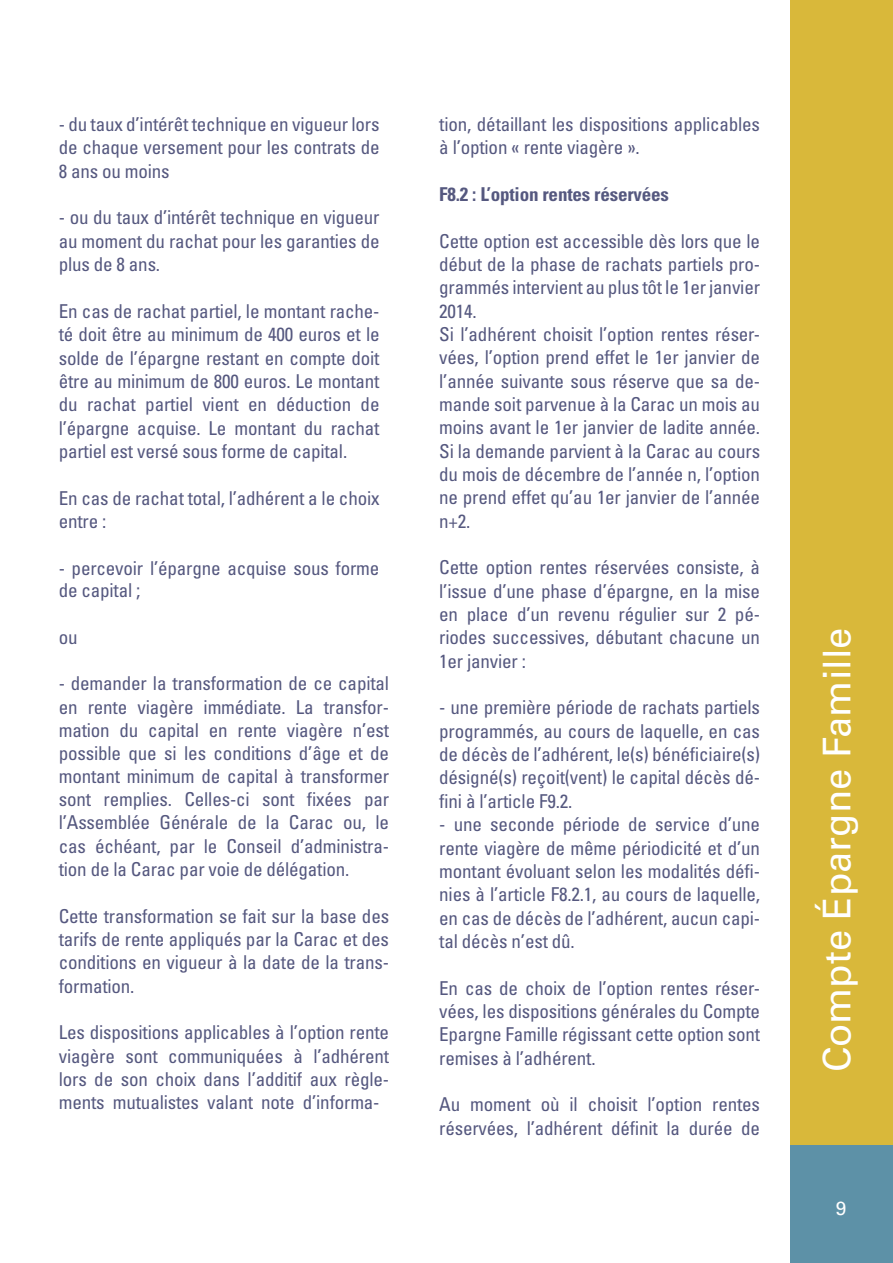
<style>
.page{position:relative;width:893px;height:1263px;background:#fff}
.page>*{position:absolute;margin:0;border:0;box-sizing:border-box;transform-origin:0 0}
.t1{font:38.25px "Univers LT Std";color:#fff}
.t2{font:condensed 19.05px/23.4px "Univers LT Std";letter-spacing:-.01em;color:#55587f;text-align:justify}
.t3{font:700 condensed 19.05px "Univers LT Std";letter-spacing:-.01em;color:#55587f}
.t4{font:19.05px "Univers LT Std";color:#fff}
</style>
<div class="page">
<div style="left:791px;top:1144px;width:102px;height:119px;background:#5d91a7"></div>
<div style="left:791px;top:0;width:102px;height:1144px;background:#d9b83a"></div>
<p class="t2" style="left:59px;top:112px;width:322px">- du taux d’intérêt technique en vigueur lors de chaque versement pour les contrats de 8 ans ou moins</p>
<p class="t2" style="left:59px;top:206px;width:322px">- ou du taux d’intérêt technique en vigueur au moment du rachat pour les garanties de plus de 8 ans.</p>
<p class="t2" style="left:59px;top:299px;width:322px">En cas de rachat partiel, le montant rache&shy;té doit être au minimum de 400 euros et le solde de l’épargne restant en compte doit être au minimum de 800 euros. Le montant du rachat partiel vient en déduction de l’épargne acquise. Le montant du rachat partiel est versé sous forme de capital.</p>
<p class="t2" style="left:59px;top:486px;width:322px">En cas de rachat total, l’adhérent a le choix entre :</p>
<p class="t2" style="left:59px;top:556px;width:322px;line-height:22.6px">- percevoir l’épargne acquise sous forme de capital ;</p>
<p class="t2" style="left:59px;top:625px;width:20px">ou</p>
<p class="t2" style="left:59px;top:672px;width:332px">- demander la transformation de ce capital en rente viagère immédiate. La transfor&shy;mation du capital en rente viagère n’est possible que si les conditions d’âge et de montant minimum de capital à transformer sont remplies. Celles-ci sont fixées par l’Assemblée Générale de la Carac ou, le cas échéant, par le Conseil d’administra&shy;tion de la Carac par voie de délégation.</p>
<p class="t2" style="left:59px;top:904px;width:332px">Cette transformation se fait sur la base des tarifs de rente appliqués par la Carac et des conditions en vigueur à la date de la trans&shy;formation.</p>
<p class="t2" style="left:59px;top:1020px;width:332px">Les dispositions applicables à l’option rente viagère sont communiquées à l’adhérent lors de son choix dans l’additif aux règle&shy;ments mutualistes valant note d’informa-</p>
<p class="t2" style="left:439px;top:112px;width:322px">tion, détaillant les dispositions applicables à l’option « rente viagère ».</p>
<p class="t3" style="left:439px;top:182px;width:231px">F8.2 : L’option rentes réservées</p>
<p class="t2" style="left:439px;top:229px;width:322px;text-align:left">Cette option est accessible dès lors que le début de la phase de rachats partiels pro&shy;grammés intervient au plus tôt le 1er janvier 2014.<br>Si l’adhérent choisit l’option rentes réser&shy;vées, l’option prend effet le 1er janvier de l’année suivante sous réserve que sa de&shy;mande soit parvenue à la Carac un mois au moins avant le 1er janvier de ladite année.<br>Si la demande parvient à la Carac au cours du mois de décembre de l’année n, l’option ne prend effet qu’au 1er janvier de l’année n+2.</p>
<p class="t2" style="left:439px;top:556px;width:322px">Cette option rentes réservées consiste, à l’issue d’une phase d’épargne, en la mise en place d’un revenu régulier sur 2 pé&shy;riodes successives, débutant chacune un 1er janvier :</p>
<p class="t2" style="left:439px;top:696px;width:322px">- une première période de rachats partiels programmés, au cours de laquelle, en cas de décès de l’adhérent, le(s) bénéficiaire(s) désigné(s) reçoit(vent) le capital décès dé&shy;fini à l’article F9.2.</p>
<p class="t2" style="left:439px;top:812px;width:322px">- une seconde période de service d’une rente viagère de même périodicité et d’un montant évoluant selon les modalités défi&shy;nies à l’article F8.2.1, au cours de laquelle, en cas de décès de l’adhérent, aucun capi&shy;tal décès n’est dû.</p>
<p class="t2" style="left:439px;top:976px;width:322px">En cas de choix de l’option rentes réser&shy;vées, les dispositions générales du Compte Epargne Famille régissant cette option sont remises à l’adhérent.</p>
<p class="t2" style="left:439px;top:1092px;width:322px">Au moment où il choisit l’option rentes réservées, l’adhérent définit la durée de</p>
<p class="t1" style="left:814px;top:1072px;width:446px;rotate:-90deg">Compte Épargne Famille</p>
<p class="t4" style="left:836px;top:1197px;width:12px">9</p>
</div>
